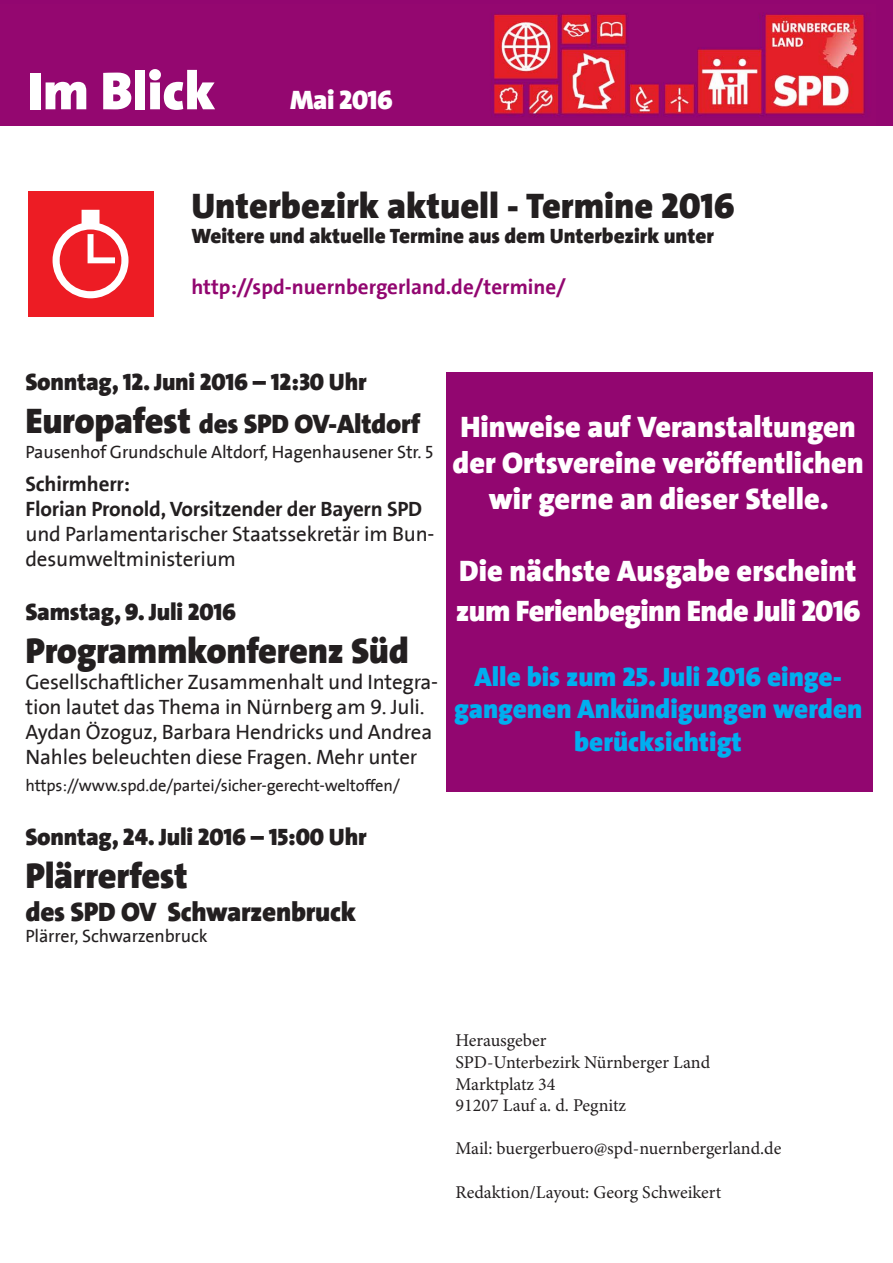
<style>
.page{position:relative;width:893px;height:1263px;background:#fff}
.page>*{position:absolute;margin:0;border:0;box-sizing:border-box;transform-origin:0 0}
.t1{font:900 54px "SPD The Sans";color:#fff}
.t2{font:900 36px "SPD The Sans";letter-spacing:-.01em;color:#231f20}
.t3{font:900 30px/36px "SPD The Sans";color:#fff;text-align:center}
.t4{font:900 27px/32.4px "SPD The Sans";color:#00aeef;text-align:center}
.t5{font:900 27px "SPD The Sans";letter-spacing:-.01em;color:#231f20}
.t6{font:900 27px "SPD The Sans";letter-spacing:-.02em;color:#fff}
.t7{font:900 24px "SPD The Sans";letter-spacing:-.01em;color:#231f20}
.t8{font:21px/25.2px "SPD2002 The Sans";letter-spacing:-.01em;color:#231f20}
.t9{font:700 21px/25.2px "SPD2002 The Sans";letter-spacing:-.01em;color:#231f20}
.t10{font:900 21px "SPD The Sans";color:#231f20}
.t11{font:700 21px "SPD2002 The Sans";color:#920670}
.t12{font:18px/21.6px "Minion Pro";color:#231f20}
.t13{font:18px "SPD2002 The Sans";letter-spacing:-.01em;color:#231f20}
.t14{font:16.5px "SPD2002 The Sans";letter-spacing:-.01em;color:#231f20}
.s1{font-size:36px}
</style>
<div class="page">
<div style="left:28px;top:191px;width:125px;height:126px;background:#ed1c24"></div>
<svg style="left:53px;top:210px;width:75px;height:88px"></svg>
<div style="left:0;top:0;width:893px;height:126px;background:#920670"></div>
<img style="left:492px;top:13px;width:373px;height:104px">
<div style="left:446px;top:372px;width:427px;height:420px;background:#920670"></div>
<h1 class="t1" style="left:28px;top:56px;width:189px">Im Blick</h1>
<p class="t6" style="left:290px;top:83px;width:104px">Mai 2016</p>
<h2 class="t2" style="left:191px;top:183px;width:545px">Unterbezirk aktuell - Termine 2016</h2>
<p class="t10" style="left:191px;top:223px;width:524px">Weitere und aktuelle Termine aus dem Unterbezirk unter</p>
<p class="t11" style="left:191px;top:275px;width:376px">http://spd-nuernbergerland.de/termine/</p>
<p class="t7" style="left:26px;top:366px;width:343px">Sonntag, 12. Juni 2016 – 12:30 Uhr</p>
<p class="t5" style="left:26px;top:407px;width:397px"><span class="s1">Europafest</span> des SPD OV-Altdorf</p>
<p class="t13" style="left:26px;top:442px;width:409px">Pausenhof Grundschule Altdorf, Hagenhausener Str. 5</p>
<p class="t9" style="left:26px;top:472px;width:398px">Schirmherr:<br>Florian Pronold, Vorsitzender der Bayern SPD</p>
<p class="t8" style="left:26px;top:522px;width:410px">und Parlamentarischer Staatssekretär im Bun&shy;desumweltministerium</p>
<p class="t7" style="left:26px;top:597px;width:212px">Samstag, 9. Juli 2016</p>
<h2 class="t2" style="left:26px;top:628px;width:385px">Programmkonferenz Süd</h2>
<p class="t8" style="left:26px;top:670px;width:414px">Gesellschaftlicher Zusammenhalt und Integra&shy;tion lautet das Thema in Nürnberg am 9. Juli.<br>Aydan Özoguz, Barbara Hendricks und Andrea Nahles beleuchten diese Fragen. Mehr unter</p>
<p class="t14" style="left:26px;top:777px;width:376px">https://www.spd.de/partei/sicher-gerecht-weltoffen/</p>
<p class="t7" style="left:26px;top:822px;width:343px">Sonntag, 24. Juli 2016 – 15:00 Uhr</p>
<h2 class="t2" style="left:26px;top:853px;width:164px">Plärrerfest</h2>
<p class="t5" style="left:26px;top:894px;width:332px">des SPD OV Schwarzenbruck</p>
<p class="t13" style="left:26px;top:927px;width:184px">Plärrer, Schwarzenbruck</p>
<h3 class="t3" style="left:452px;top:409px;width:413px">Hinweise auf Veranstaltungen der Ortsvereine veröffentlichen wir gerne an dieser Stelle.</h3>
<h3 class="t3" style="left:456px;top:552px;width:406px;line-height:39.6px;text-align:left">Die nächste Ausgabe erscheint zum Ferienbeginn Ende Juli 2016</h3>
<p class="t4" style="left:454px;top:661px;width:410px">Alle bis zum 25. Juli 2016 einge&shy;gangenen Ankündigungen werden berücksichtigt</p>
<p class="t12" style="left:455px;top:1031px;width:256px">Herausgeber<br>SPD-Unterbezirk Nürnberger Land<br>Marktplatz 34<br>91207 Lauf a. d. Pegnitz</p>
<p class="t12" style="left:455px;top:1139px;width:327px">Mail: buergerbuero@spd-nuernbergerland.de</p>
<p class="t12" style="left:455px;top:1183px;width:267px">Redaktion/Layout: Georg Schweikert</p>
</div>
